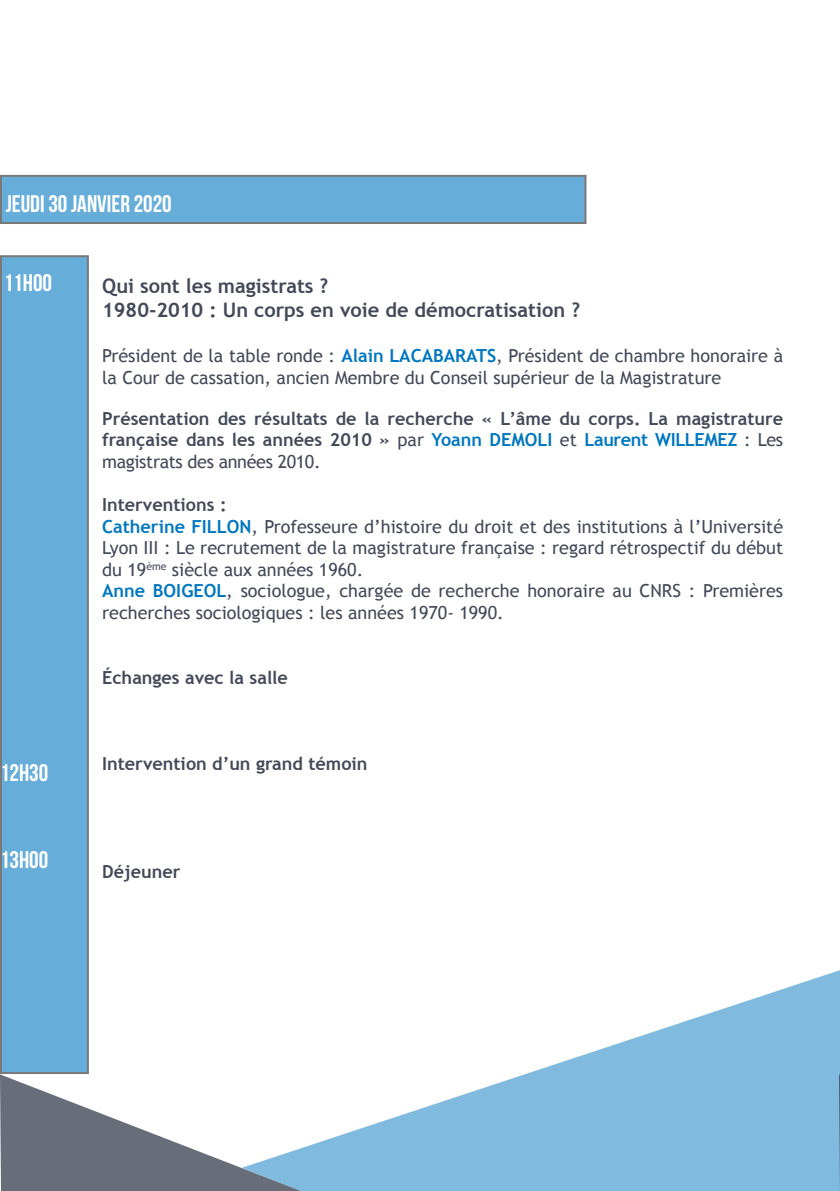
<style>
.page{position:relative;width:840px;height:1191px;background:#fff}
.page>*{position:absolute;margin:0;border:0;box-sizing:border-box;transform-origin:0 0}
.t1{font:700 24px "Bebas Neue";color:#fff}
.t2{font:700 20px/24px "Trebuchet MS";color:#434959}
.t3{font:18px/21.6px "Trebuchet MS";color:#434959}
.t4{font:700 18px/21.6px "Trebuchet MS";color:#434959;text-align:justify}
.s1{font-weight:700;color:#0077c0}
.s2{font-weight:400}
.s3{color:#0077c0}
.s4{font-weight:700}
</style>
<div class="page">
<svg style="left:0;top:1074px;width:242px;height:117px"></svg>
<svg style="left:242px;top:970px;width:597px;height:221px;fill:#80bbdf"></svg>
<svg style="left:838px;top:1074px;width:1px;height:117px"></svg>
<div style="left:1px;top:176px;width:584px;height:47px;background:#66add9"></div>
<div style="left:1px;top:256px;width:87px;height:817px;background:#66add9"></div>
<h1 class="t1" style="left:6px;top:190px;width:167px">JEUDI 30 JANVIER 2020</h1>
<h1 class="t1" style="left:4px;top:270px;width:50px">11H00</h1>
<h1 class="t1" style="left:0;top:759px;width:50px">12H30</h1>
<h1 class="t1" style="left:0;top:846px;width:50px">13H00</h1>
<p class="t2" style="left:102px;top:273px;width:479px">Qui sont les magistrats ?<br>1980-2010 : Un corps en voie de démocratisation ?</p>
<p class="t3" style="left:102px;top:345px;width:682px">Président de la table ronde : <span class="s1">Alain</span> <span class="s1">LACABARATS</span>, Président de chambre honoraire à la Cour de cassation, ancien Membre du Conseil supérieur de la Magistrature</p>
<p class="t4" style="left:102px;top:407px;width:682px">Présentation des résultats de la recherche « L’âme du corps. La magistrature française dans les années 2010 » <span class="s2">par</span> <span class="s3">Yoann</span> <span class="s3">DEMOLI</span> <span class="s2">et</span> <span class="s3">Laurent</span> <span class="s3">WILLEMEZ</span> <span class="s2">: Les magistrats des années 2010.</span></p>
<p class="t3" style="left:102px;top:494px;width:682px"><span class="s4">Interventions :<br></span><span class="s1">Catherine</span> <span class="s1">FILLON</span>, Professeure d’histoire du droit et des institutions à l’Université Lyon III : Le recrutement de la magistrature française : regard rétrospectif du début du 19<sup>ème</sup> siècle aux années 1960.<br><span class="s1">Anne</span> <span class="s1">BOIGEOL</span>, sociologue, chargée de recherche honoraire au CNRS : Premières recherches sociologiques : les années 1970- 1990.</p>
<p class="t4" style="left:102px;top:666px;width:187px">Échanges avec la salle</p>
<p class="t4" style="left:102px;top:753px;width:267px">Intervention d’un grand témoin</p>
<p class="t4" style="left:102px;top:861px;width:80px">Déjeuner</p>
</div>
